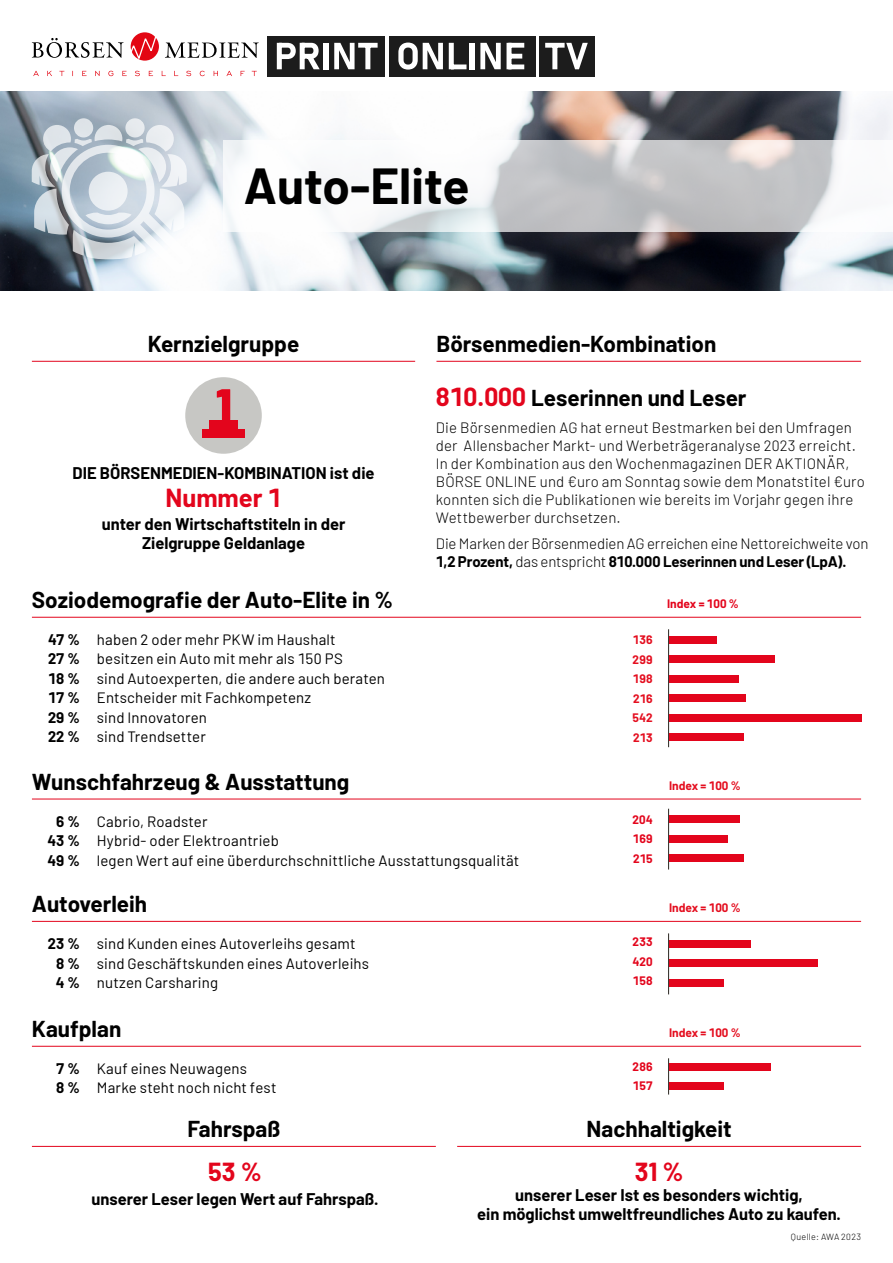
<style>
.page{position:relative;width:893px;height:1263px;background:#fff}
.page>*{position:absolute;margin:0;border:0;box-sizing:border-box;transform-origin:0 0}
.t1{font:700 49.5px "Barlow";color:#000}
.t2{font:700 25.5px "Barlow";color:#e3051c}
.t3{font:700 22.5px "Barlow";color:#000}
.t4{font:700 16.5px/19.8px "Barlow";color:#000;text-align:center}
.t5{font:15px/19.5px "Barlow";letter-spacing:.01em;color:#000}
.t6{font:300 15px/18px "Barlow";letter-spacing:.01em;color:#000}
.t7{font:300 15px/18px "Barlow";letter-spacing:-.01em;color:#000}
.t8{font:700 15px/19.5px "Barlow";color:#000;text-align:center}
.t9{font:700 12px/19.5px "Barlow";color:#e40e1f;text-align:justify}
.t10{font:700 12px/19.5px "Barlow";letter-spacing:.02em;color:#e3051c;text-align:justify}
.t11{font:300 9px "Barlow";letter-spacing:.035em;color:#000}
.s1{font-size:25.5px;color:#e3051c}
.s2{font-weight:700}
</style>
<div class="page">
<img style="left:0;top:91px;width:893px;height:200px">
<div style="left:267px;top:36px;width:118px;height:40px;background:#1c1c1c"></div>
<svg style="left:277px;top:43px;width:43px;height:26px"></svg>
<div style="left:324px;top:43px;width:5px;height:26px;background:#fff"></div>
<svg style="left:334px;top:43px;width:44px;height:26px"></svg>
<div style="left:389px;top:36px;width:146px;height:40px;background:#1c1c1c"></div>
<svg style="left:398px;top:43px;width:45px;height:27px"></svg>
<svg style="left:449px;top:43px;width:17px;height:26px"></svg>
<div style="left:470px;top:43px;width:5px;height:26px;background:#fff"></div>
<svg style="left:480px;top:43px;width:21px;height:26px"></svg>
<svg style="left:507px;top:43px;width:17px;height:26px"></svg>
<div style="left:539px;top:36px;width:55px;height:40px;background:#1c1c1c"></div>
<svg style="left:545px;top:43px;width:43px;height:26px"></svg>
<div style="left:185px;top:377px;width:77px;height:77px;background:#c7c7c4;border-radius:50%"></div>
<svg style="left:217px;top:389px;width:13px;height:31px"></svg>
<div style="left:209px;top:420px;width:29px;height:9px;background:#e3051c"></div>
<div style="left:202px;top:429px;width:43px;height:8px;background:#e3051c"></div>
<hr style="left:32px;top:361px;width:383px;height:1px;background:#e3051c">
<hr style="left:436px;top:361px;width:425px;height:1px;background:#e3051c">
<hr style="left:32px;top:799px;width:829px;height:1px;background:#e3051c">
<hr style="left:668px;top:809px;width:1px;height:60px;background:#292621">
<div style="left:669px;top:815px;width:70px;height:7px;background:#e3051c"></div>
<div style="left:669px;top:835px;width:58px;height:7px;background:#e3051c"></div>
<div style="left:669px;top:854px;width:74px;height:7px;background:#e3051c"></div>
<hr style="left:32px;top:921px;width:829px;height:1px;background:#e3051c">
<hr style="left:668px;top:933px;width:1px;height:61px;background:#292621">
<div style="left:669px;top:940px;width:82px;height:7px;background:#e3051c"></div>
<div style="left:669px;top:960px;width:148px;height:7px;background:#e3051c"></div>
<div style="left:669px;top:979px;width:55px;height:7px;background:#e3051c"></div>
<hr style="left:32px;top:1046px;width:829px;height:1px;background:#e3051c">
<hr style="left:668px;top:1058px;width:1px;height:36px;background:#292621">
<div style="left:669px;top:1063px;width:101px;height:7px;background:#e3051c"></div>
<div style="left:669px;top:1082px;width:55px;height:7px;background:#e3051c"></div>
<svg style="left:165px;top:42px;width:94px;height:16px"></svg>
<svg style="left:32px;top:32px;width:127px;height:29px"></svg>
<svg style="left:33px;top:71px;width:224px;height:5px"></svg>
<hr style="left:32px;top:1146px;width:404px;height:1px;background:#e3051c">
<hr style="left:457px;top:1146px;width:404px;height:1px;background:#e3051c">
<svg style="left:223px;top:141px;width:670px;height:91px"></svg>
<svg style="left:74px;top:118px;width:19px;height:19px"></svg>
<svg style="left:125px;top:118px;width:20px;height:19px"></svg>
<svg style="left:32px;top:125px;width:160px;height:148px"></svg>
<hr style="left:32px;top:617px;width:829px;height:1px;background:#e3051c">
<hr style="left:668px;top:629px;width:1px;height:118px;background:#292621">
<div style="left:669px;top:636px;width:48px;height:7px;background:#e3051c"></div>
<div style="left:669px;top:656px;width:106px;height:7px;background:#e3051c"></div>
<div style="left:669px;top:675px;width:69px;height:7px;background:#e3051c"></div>
<div style="left:669px;top:695px;width:76px;height:7px;background:#e3051c"></div>
<div style="left:669px;top:714px;width:192px;height:7px;background:#e3051c"></div>
<div style="left:669px;top:734px;width:75px;height:7px;background:#e3051c"></div>
<h1 class="t1" style="left:244px;top:150px;width:227px">Auto-Elite</h1>
<h3 class="t3" style="left:148px;top:328px;width:153px">Kernzielgruppe</h3>
<h3 class="t3" style="left:436px;top:328px;width:281px">Börsenmedien-Kombination</h3>
<p class="t4" style="left:73px;top:462px;width:304px">DIE BÖRSENMEDIEN-KOMBINATION ist die</p>
<h2 class="t2" style="left:165px;top:479px;width:118px">Nummer 1</h2>
<p class="t4" style="left:102px;top:512px;width:245px">unter den Wirtschaftstiteln in der<br>Zielgruppe Geldanlage</p>
<h3 class="t3" style="left:436px;top:382px;width:312px"><span class="s1">810.000</span> Leserinnen und Leser</h3>
<p class="t6" style="left:436px;top:417px;width:431px">Die Börsenmedien AG hat erneut Bestmarken bei den Umfragen der Allensbacher Markt- und Werbeträgeranalyse 2023 erreicht.<br>In der Kombination aus den Wochenmagazinen DER AKTIONÄR, BÖRSE ONLINE und €uro am Sonntag sowie dem Monatstitel €uro konnten sich die Publikationen wie bereits im Vorjahr gegen ihre Wettbewerber durchsetzen.</p>
<p class="t7" style="left:436px;top:534px;width:434px">Die Marken der Börsenmedien AG erreichen eine Nettoreichweite von<br><span class="s2">1,2 Prozent,</span> das entspricht <span class="s2">810.000 Leserinnen und Leser (LpA).</span></p>
<h3 class="t3" style="left:32px;top:584px;width:363px">Soziodemografie der Auto-Elite in %</h3>
<p class="t5" style="left:97px;top:629px;width:290px">haben 2 oder mehr PKW im Haushalt besitzen ein Auto mit mehr als 150 PS<br>sind Autoexperten, die andere auch beraten<br>Entscheider mit Fachkompetenz<br>sind Innovatoren<br>sind Trendsetter</p>
<p class="t8" style="left:48px;top:629px;width:33px;text-align:justify">47 % 27 % 18 % 17 % 29 % 22 %</p>
<p class="t9" style="left:632px;top:629px;width:22px">136<br>299<br>198<br>216<br>542<br>213</p>
<h3 class="t3" style="left:32px;top:765px;width:319px">Wunschfahrzeug &amp; Ausstattung</h3>
<p class="t5" style="left:97px;top:810px;width:424px">Cabrio, Roadster<br>Hybrid- oder Elektroantrieb<br>legen Wert auf eine überdurchschnittliche Ausstattungsqualität</p>
<p class="t8" style="left:48px;top:810px;width:34px">6 %<br>43 %<br>49 %</p>
<p class="t10" style="left:632px;top:809px;width:22px">204<br>169<br>215</p>
<h3 class="t3" style="left:32px;top:888px;width:117px">Autoverleih</h3>
<p class="t5" style="left:97px;top:933px;width:274px">sind Kunden eines Autoverleihs gesamt sind Geschäftskunden eines Autoverleihs nutzen Carsharing</p>
<p class="t8" style="left:48px;top:933px;width:33px">23 %<br>8 %<br>4 %</p>
<p class="t10" style="left:633px;top:931px;width:22px">233<br>420<br>158</p>
<h3 class="t3" style="left:32px;top:1012px;width:91px">Kaufplan</h3>
<p class="t5" style="left:97px;top:1057px;width:181px">Kauf eines Neuwagens<br>Marke steht noch nicht fest</p>
<p class="t8" style="left:56px;top:1057px;width:25px;text-align:left">7 %<br>8 %</p>
<p class="t10" style="left:633px;top:1056px;width:22px">286<br>157</p>
<p class="t10" style="left:667px;top:593px;width:73px">Index = 100 %</p>
<p class="t9" style="left:669px;top:775px;width:73px">Index = 100 %</p>
<p class="t9" style="left:669px;top:897px;width:73px">Index = 100 %</p>
<p class="t9" style="left:669px;top:1022px;width:73px">Index = 100 %</p>
<h3 class="t3" style="left:187px;top:1113px;width:94px">Fahrspaß</h3>
<h3 class="t3" style="left:586px;top:1113px;width:147px">Nachhaltigkeit</h3>
<h2 class="t2" style="left:208px;top:1153px;width:55px">53 %</h2>
<p class="t4" style="left:91px;top:1188px;width:289px">unserer Leser legen Wert auf Fahrspaß.</p>
<h2 class="t2" style="left:635px;top:1153px;width:50px">31 %</h2>
<p class="t4" style="left:477px;top:1183px;width:365px">unserer Leser Ist es besonders wichtig,<br>ein möglichst umweltfreundliches Auto zu kaufen.</p>
<p class="t11" style="left:791px;top:1230px;width:72px">Quelle: AWA 2023</p>
</div>
